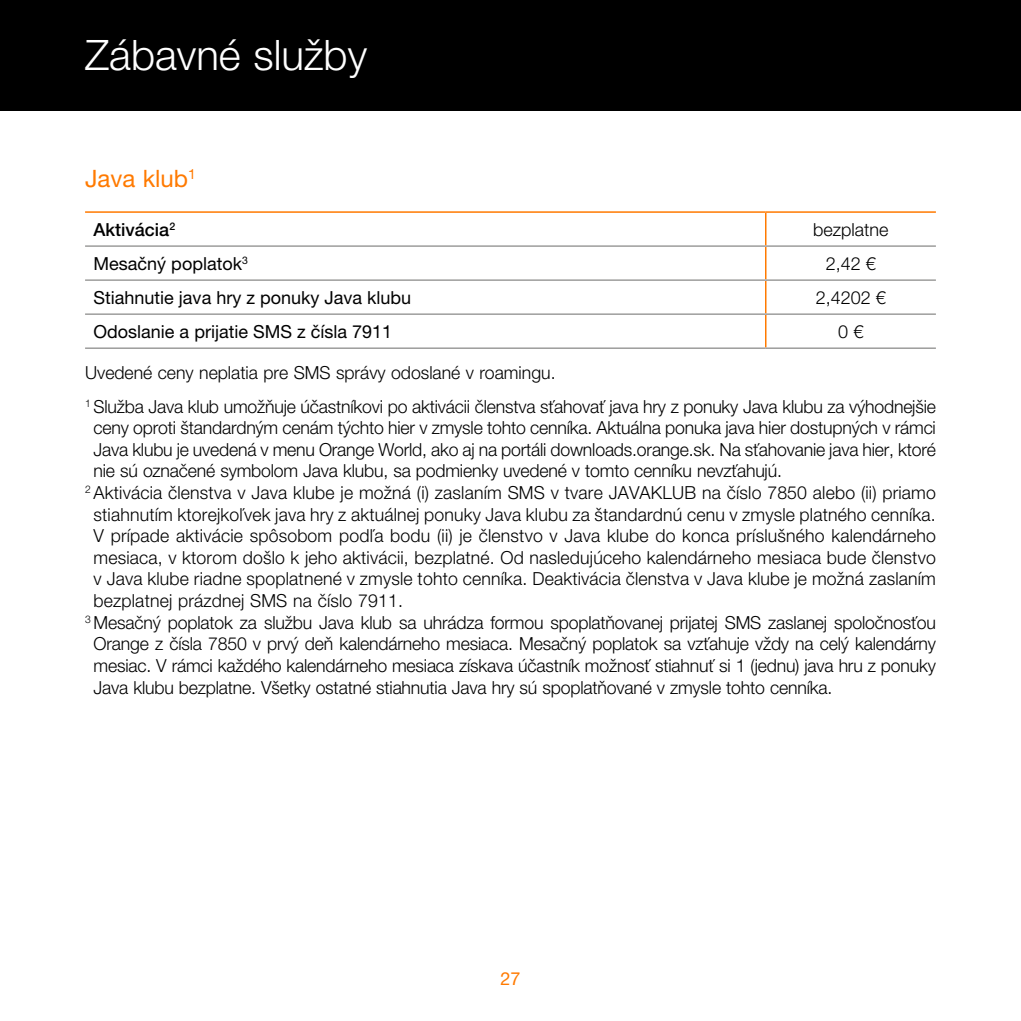
<style>
.page{position:relative;width:1021px;height:1021px;background:#fff}
.page>*{position:absolute;margin:0;border:0;box-sizing:border-box;transform-origin:0 0}
.t1{font:300 42px "Helvetica Neue LT Pro";color:#fff}
.t2{font:24px "Helvetica Neue LT Pro";color:#ff7a00}
.t3{font:300 18px/33.6px "Helvetica Neue LT Pro";letter-spacing:-.01em;color:#000}
.t4{font:300 18px "Helvetica Neue LT Pro";letter-spacing:.01em;color:#000}
.t5{font:18px "Helvetica Neue LT Pro";color:#000}
.t6{font:500 18px "Helvetica Neue LT Pro";color:#000}
.t7{font:18px "Helvetica Neue LT Pro";color:#ff7a00}
</style>
<div class="page">
<div style="left:0;top:0;width:1020px;height:111px;background:#000"></div>
<hr style="left:85px;top:211px;width:680px;height:2px;background:#ff7a00">
<hr style="left:765px;top:211px;width:170px;height:2px;background:#ff7a00">
<hr style="left:85px;top:245px;width:680px;height:2px;background:#9d9d9c">
<hr style="left:765px;top:213px;width:1px;height:32px;background:#ff7a00">
<hr style="left:765px;top:247px;width:1px;height:32px;background:#ff7a00">
<hr style="left:765px;top:281px;width:1px;height:32px;background:#ff7a00">
<hr style="left:765px;top:315px;width:1px;height:32px;background:#ff7a00">
<hr style="left:85px;top:279px;width:680px;height:2px;background:#9d9d9c">
<hr style="left:85px;top:313px;width:680px;height:2px;background:#9d9d9c">
<hr style="left:85px;top:347px;width:680px;height:2px;background:#9d9d9c">
<hr style="left:765px;top:245px;width:170px;height:2px;background:#9d9d9c">
<hr style="left:765px;top:279px;width:170px;height:2px;background:#9d9d9c">
<hr style="left:765px;top:313px;width:170px;height:2px;background:#9d9d9c">
<hr style="left:765px;top:347px;width:170px;height:2px;background:#9d9d9c">
<h1 class="t1" style="left:85px;top:30px;width:283px">Zábavné služby</h1>
<h2 class="t2" style="left:85px;top:164px;width:112px">Java klub<sup>1</sup></h2>
<p class="t6" style="left:94px;top:218px;width:83px">Aktivácia<sup>2</sup></p>
<p class="t3" style="left:813px;top:212px;width:77px">bezplatne</p>
<p class="t5" style="left:94px;top:252px;width:156px">Mesačný poplatok<sup>3</sup></p>
<p class="t3" style="left:825px;top:246px;width:52px">2,42 €</p>
<p class="t5" style="left:94px;top:286px;width:319px">Stiahnutie java hry z ponuky Java klubu</p>
<p class="t3" style="left:815px;top:280px;width:72px">2,4202 €</p>
<p class="t5" style="left:94px;top:320px;width:300px">Odoslanie a prijatie SMS z čísla 7911</p>
<p class="t3" style="left:838px;top:314px;width:27px">0 €</p>
<p class="t3" style="left:85px;top:355px;width:852px">Uvedené ceny neplatia pre SMS správy odoslané v roamingu.<br><sup>1</sup> Služba Java klub umožňuje účastníkovi po aktivácii členstva sťahovať java hry z ponuky Java klubu za výhodnejšie</p>
<p class="t3" style="left:94px;top:410px;width:843px">ceny oproti štandardným cenám týchto hier v zmysle tohto cenníka. Aktuálna ponuka java hier dostupných v rámci</p>
<p class="t3" style="left:94px;top:432px;width:843px">Java klubu je uvedená v menu Orange World, ako aj na portáli downloads.orange.sk. Na sťahovanie java hier, ktoré</p>
<p class="t3" style="left:94px;top:454px;width:690px">nie sú označené symbolom Java klubu, sa podmienky uvedené v tomto cenníku nevzťahujú.</p>
<p class="t4" style="left:85px;top:481px;width:852px"><sup>2</sup> Aktivácia členstva v Java klube je možná (i) zaslaním SMS v tvare JAVAKLUB na číslo 7850 alebo (ii) priamo</p>
<p class="t4" style="left:94px;top:503px;width:843px">stiahnutím ktorejkoľvek java hry z aktuálnej ponuky Java klubu za štandardnú cenu v zmysle platného cenníka.</p>
<p class="t4" style="left:94px;top:525px;width:843px">V prípade aktivácie spôsobom podľa bodu (ii) je členstvo v Java klube do konca príslušného kalendárneho</p>
<p class="t4" style="left:94px;top:546px;width:843px">mesiaca, v ktorom došlo k jeho aktivácii, bezplatné. Od nasledujúceho kalendárneho mesiaca bude členstvo</p>
<p class="t4" style="left:94px;top:568px;width:843px">v Java klube riadne spoplatnené v zmysle tohto cenníka. Deaktivácia členstva v Java klube je možná zaslaním</p>
<p class="t4" style="left:94px;top:589px;width:311px">bezplatnej prázdnej SMS na číslo 7911.</p>
<p class="t3" style="left:85px;top:605px;width:852px"><sup>3</sup> Mesačný poplatok za službu Java klub sa uhrádza formou spoplatňovanej prijatej SMS zaslanej spoločnosťou</p>
<p class="t3" style="left:94px;top:626px;width:843px">Orange z čísla 7850 v prvý deň kalendárneho mesiaca. Mesačný poplatok sa vzťahuje vždy na celý kalendárny</p>
<p class="t3" style="left:94px;top:648px;width:843px">mesiac. V rámci každého kalendárneho mesiaca získava účastník možnosť stiahnuť si 1 (jednu) java hru z ponuky</p>
<p class="t3" style="left:94px;top:670px;width:740px">Java klubu bezplatne. Všetky ostatné stiahnutia Java hry sú spoplatňované v zmysle tohto cenníka.</p>
<p class="t7" style="left:500px;top:967px;width:22px">27</p>
</div>
